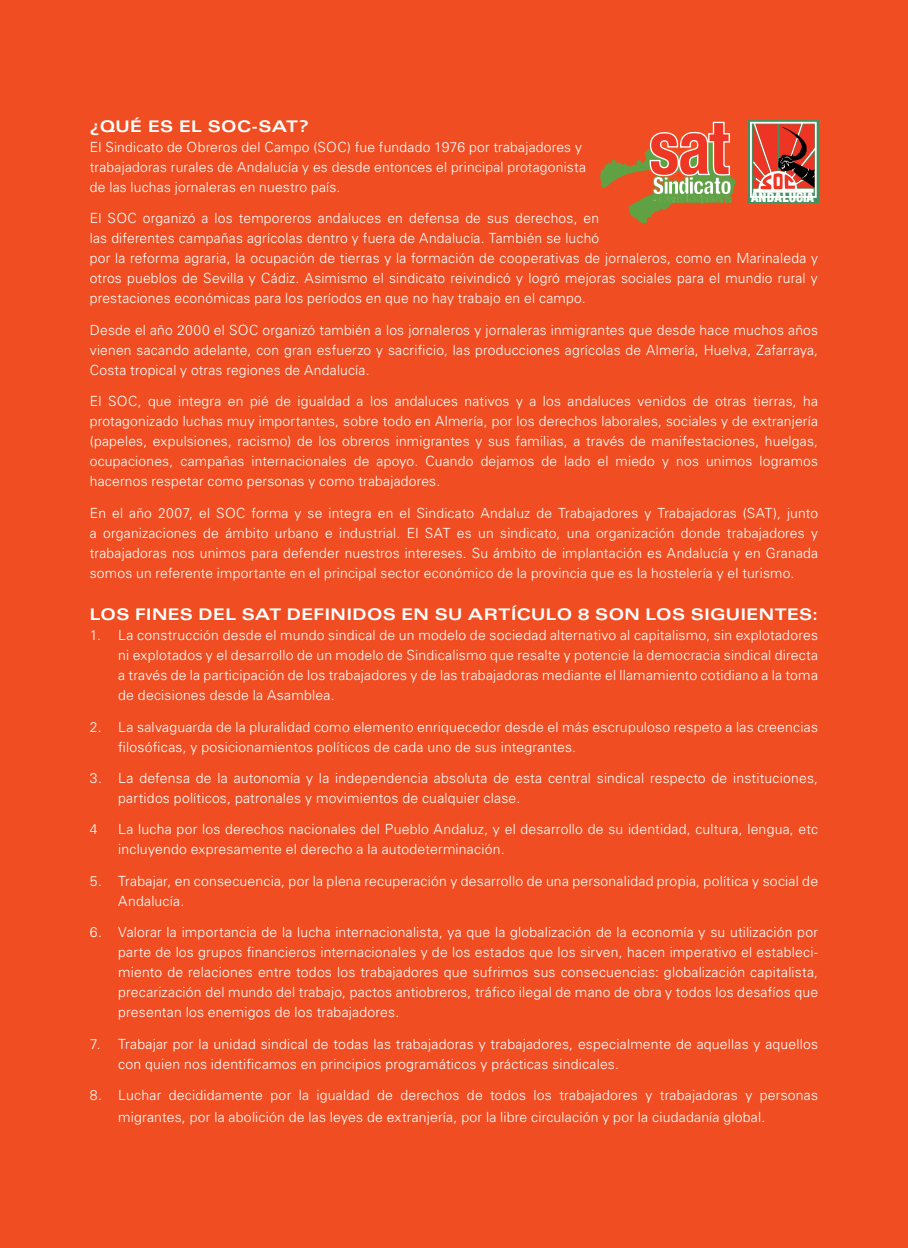
<style>
.page{position:relative;width:908px;height:1248px;background:#fff}
.page>*{position:absolute;margin:0;border:0;box-sizing:border-box;transform-origin:0 0}
.t1{font:700 expanded 16px "Univers LT Std";letter-spacing:.02em;color:#fff}
.t2{font:300 14px/20px "Univers LT Std";letter-spacing:.015em;color:#fff}
.t3{font:900 condensed 13.4px "Helvetica Neue";color:#fff}
</style>
<div class="page">
<div style="left:0;top:0;width:907px;height:1247px;background:#f04e22"></div>
<svg style="left:599px;top:121px;width:136px;height:103px;background:#d16d3e"></svg>
<div style="left:748px;top:120px;width:70px;height:83px;background:#449160"></div>
<div style="left:749px;top:122px;width:67px;height:76px;border:2px solid #fff"></div>
<svg style="left:753px;top:190px;width:60px;height:3px"></svg>
<svg style="left:751px;top:121px;width:66px;height:69px;background:#c15a4c"></svg>
<p class="t1" style="left:90px;top:117px;width:220px">¿QUÉ ES EL SOC-SAT?</p>
<p class="t2" style="left:90px;top:137px;width:497px">El Sindicato de Obreros del Campo (SOC) fue fundado 1976 por trabajadores y trabajadoras rurales de Andalucía y es desde entonces el principal protagonista de las luchas jornaleras en nuestro país.</p>
<p class="t2" style="left:90px;top:208px;width:729px">El SOC organizó a los temporeros andaluces en defensa de sus derechos, en<br>las diferentes campañas agrícolas dentro y fuera de Andalucía. También se luchó<br>por la reforma agraria, la ocupación de tierras y la formación de cooperativas de jornaleros, como en Marinaleda y otros pueblos de Sevilla y Cádiz. Asimismo el sindicato reivindicó y logró mejoras sociales para el mundio rural y prestaciones económicas para los períodos en que no hay trabajo en el campo.</p>
<p class="t2" style="left:90px;top:320px;width:729px;text-align:justify">Desde el año 2000 el SOC organizó también a los jornaleros y jornaleras inmigrantes que desde hace muchos años vienen sacando adelante, con gran esfuerzo y sacrificio, las producciones agrícolas de Almería, Huelva, Zafarraya, Costa tropical y otras regiones de Andalucía.</p>
<p class="t2" style="left:90px;top:391px;width:729px;text-align:justify">El SOC, que integra en pié de igualdad a los andaluces nativos y a los andaluces venidos de otras tierras, ha protagonizado luchas muy importantes, sobre todo en Almería, por los derechos laborales, sociales y de extranjería (papeles, expulsiones, racismo) de los obreros inmigrantes y sus familias, a través de manifestaciones, huelgas, ocupaciones, campañas internacionales de apoyo. Cuando dejamos de lado el miedo y nos unimos logramos hacernos respetar como personas y como trabajadores.</p>
<p class="t2" style="left:90px;top:502px;width:729px;text-align:justify">En el año 2007, el SOC forma y se integra en el Sindicato Andaluz de Trabajadores y Trabajadoras (SAT), junto a organizaciones de ámbito urbano e industrial. El SAT es un sindicato, una organización donde trabajadores y trabajadoras nos unimos para defender nuestros intereses. Su ámbito de implantación es Andalucía y en Granada somos un referente importante en el principal sector económico de la provincia que es la hostelería y el turismo.</p>
<p class="t1" style="left:90px;top:605px;width:729px">LOS FINES DEL SAT DEFINIDOS EN SU ARTÍCULO 8 SON LOS SIGUIENTES:</p>
<p class="t2" style="left:118px;top:625px;width:701px;text-align:justify;text-indent:-28px">1. La construcción desde el mundo sindical de un modelo de sociedad alternativo al capitalismo, sin explotadores ni explotados y el desarrollo de un modelo de Sindicalismo que resalte y potencie la democracia sindical directa a través de la participación de los trabajadores y de las trabajadoras mediante el llamamiento cotidiano a la toma de decisiones desde la Asamblea.</p>
<p class="t2" style="left:118px;top:716px;width:701px;text-indent:-28px">2. La salvaguarda de la pluralidad como elemento enriquecedor desde el más escrupuloso respeto a las creencias filosóficas, y posicionamientos políticos de cada uno de sus integrantes.</p>
<p class="t2" style="left:118px;top:768px;width:701px;text-indent:-28px">3. La defensa de la autonomía y la independencia absoluta de esta central sindical respecto de instituciones, partidos políticos, patronales y movimientos de cualquier clase.</p>
<p class="t2" style="left:90px;top:819px;width:9px">4</p>
<p class="t2" style="left:118px;top:819px;width:701px">La lucha por los derechos nacionales del Pueblo Andaluz, y el desarrollo de su identidad, cultura, lengua, etc incluyendo expresamente el derecho a la autodeterminación.</p>
<p class="t2" style="left:118px;top:870px;width:701px;text-indent:-28px">5. Trabajar, en consecuencia, por la plena recuperación y desarrollo de una personalidad propia, política y social de<br>Andalucía.</p>
<p class="t2" style="left:118px;top:922px;width:701px;text-align:justify;text-indent:-28px">6. Valorar la importancia de la lucha internacionalista, ya que la globalización de la economía y su utilización por parte de los grupos financieros internacionales y de los estados que los sirven, hacen imperativo el estableci&shy;miento de relaciones entre todos los trabajadores que sufrimos sus consecuencias: globalización capitalista, precarización del mundo del trabajo, pactos antiobreros, tráfico ilegal de mano de obra y todos los desafíos que presentan los enemigos de los trabajadores.</p>
<p class="t2" style="left:118px;top:1033px;width:701px;text-indent:-28px">7. Trabajar por la unidad sindical de todas las trabajadoras y trabajadores, especialmente de aquellas y aquellos con quien nos identificamos en principios programáticos y prácticas sindicales.</p>
<p class="t2" style="left:118px;top:1083px;width:701px;line-height:22px;text-indent:-28px">8. Luchar decididamente por la igualdad de derechos de todos los trabajadores y trabajadoras y personas migrantes, por la abolición de las leyes de extranjería, por la libre circulación y por la ciudadanía global.</p>
<p class="t3" style="left:750px;top:186px;width:64px">ANDALUCIA</p>
</div>
